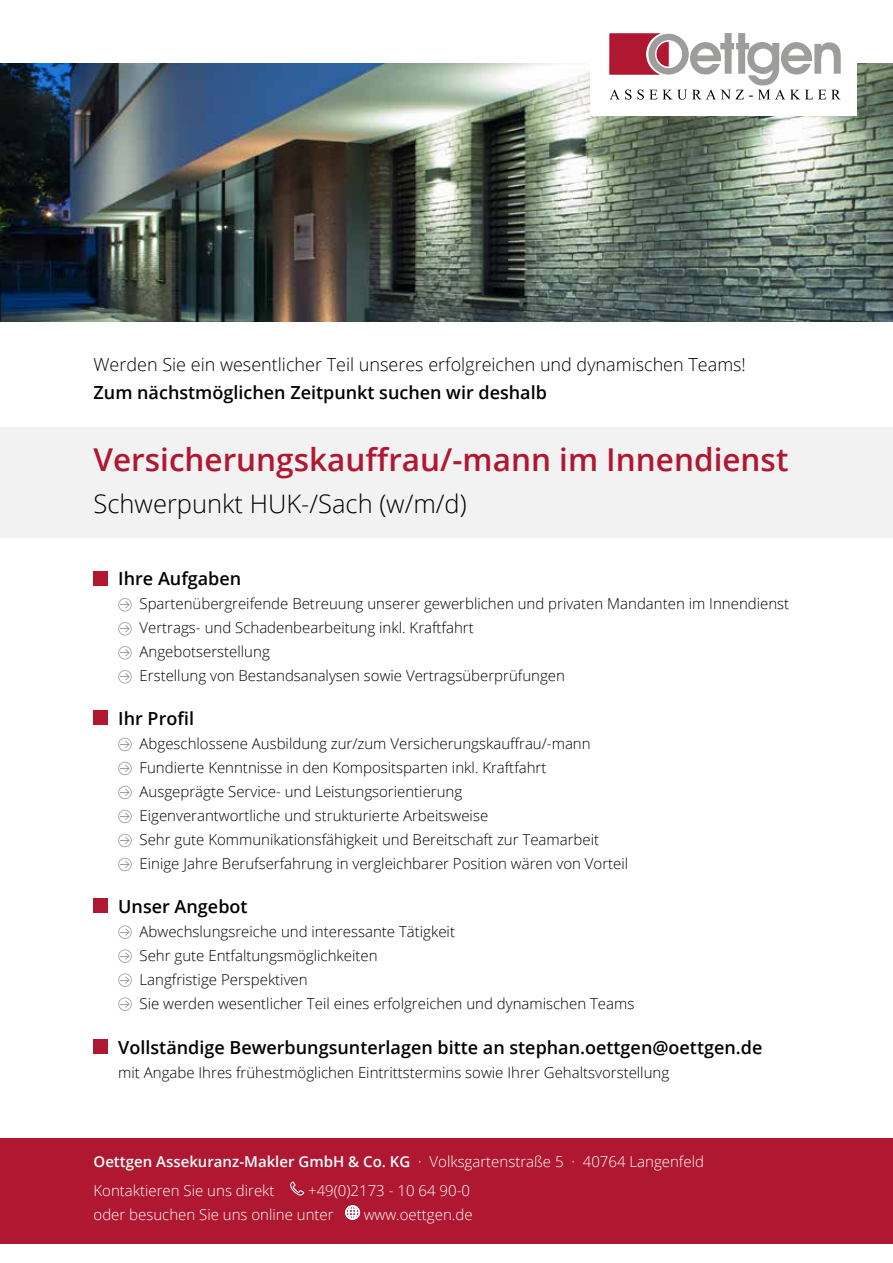
<style>
.page{position:relative;width:893px;height:1263px;background:#fff}
.page>*{position:absolute;margin:0;border:0;box-sizing:border-box;transform-origin:0 0}
.t1{font:600 31.5px "Open Sans";color:#b01832}
.t2{font:300 25.5px "Open Sans";color:#000}
.t3{font:600 18px "Open Sans";color:#000}
.t4{font:300 18px "Open Sans";color:#000}
.t5{font:300 15px/24px "Open Sans";color:#000}
.t6{font:300 15px/28.5px "Open Sans";color:#fff}
.s1{font-weight:600}
</style>
<div class="page">
<div style="left:0;top:427px;width:893px;height:111px;background:#f2f2f2"></div>
<div style="left:94px;top:571px;width:14px;height:14px;background:#b01832"></div>
<svg style="left:118px;top:598px;width:14px;height:13px"></svg>
<svg style="left:118px;top:622px;width:14px;height:13px"></svg>
<svg style="left:118px;top:646px;width:14px;height:13px"></svg>
<svg style="left:118px;top:670px;width:14px;height:13px"></svg>
<div style="left:94px;top:711px;width:14px;height:14px;background:#b01832"></div>
<svg style="left:118px;top:738px;width:14px;height:13px"></svg>
<svg style="left:118px;top:762px;width:14px;height:13px"></svg>
<svg style="left:118px;top:786px;width:14px;height:13px"></svg>
<svg style="left:118px;top:810px;width:14px;height:13px"></svg>
<svg style="left:118px;top:834px;width:14px;height:13px"></svg>
<svg style="left:118px;top:858px;width:14px;height:13px"></svg>
<div style="left:94px;top:898px;width:14px;height:15px;background:#b01832"></div>
<svg style="left:118px;top:925px;width:14px;height:14px"></svg>
<svg style="left:118px;top:949px;width:14px;height:14px"></svg>
<svg style="left:118px;top:973px;width:14px;height:14px"></svg>
<svg style="left:118px;top:997px;width:14px;height:14px"></svg>
<div style="left:94px;top:1039px;width:14px;height:15px;background:#b01832"></div>
<div style="left:0;top:1138px;width:893px;height:106px;background:#b01832"></div>
<svg style="left:290px;top:1181px;width:14px;height:15px"></svg>
<svg style="left:345px;top:1205px;width:15px;height:15px"></svg>
<img style="left:0;top:64px;width:893px;height:257px">
<div style="left:591px;top:0;width:266px;height:115px;background:#fff"></div>
<svg style="left:609px;top:33px;width:232px;height:67px"></svg>
<p class="t4" style="left:94px;top:352px;width:654px">Werden Sie ein wesentlicher Teil unseres erfolgreichen und dynamischen Teams!</p>
<p class="t3" style="left:94px;top:381px;width:455px">Zum nächstmöglichen Zeitpunkt suchen wir deshalb</p>
<h1 class="t1" style="left:94px;top:438px;width:696px">Versicherungskauffrau/-mann im Innendienst</h1>
<h2 class="t2" style="left:94px;top:486px;width:375px">Schwerpunkt HUK-/Sach (w/m/d)</h2>
<p class="t3" style="left:118px;top:566px;width:125px">Ihre Aufgaben</p>
<p class="t5" style="left:140px;top:591px;width:651px">Spartenübergreifende Betreuung unserer gewerblichen und privaten Mandanten im Innendienst Vertrags- und Schadenbearbeitung inkl. Kraftfahrt<br>Angebotserstellung<br>Erstellung von Bestandsanalysen sowie Vertragsüberprüfungen</p>
<p class="t3" style="left:118px;top:706px;width:77px">Ihr Profil</p>
<p class="t5" style="left:140px;top:731px;width:490px">Abgeschlossene Ausbildung zur/zum Versicherungskauffrau/-mann Fundierte Kenntnisse in den Kompositsparten inkl. Kraftfahrt Ausgeprägte Service- und Leistungsorientierung<br>Eigenverantwortliche und strukturierte Arbeitsweise<br>Sehr gute Kommunikationsfähigkeit und Bereitschaft zur Teamarbeit Einige Jahre Berufserfahrung in vergleichbarer Position wären von Vorteil</p>
<p class="t3" style="left:118px;top:894px;width:131px">Unser Angebot</p>
<p class="t5" style="left:140px;top:919px;width:496px">Abwechslungsreiche und interessante Tätigkeit<br>Sehr gute Entfaltungsmöglichkeiten<br>Langfristige Perspektiven<br>Sie werden wesentlicher Teil eines erfolgreichen und dynamischen Teams</p>
<p class="t3" style="left:118px;top:1035px;width:646px">Vollständige Bewerbungsunterlagen bitte an stephan.oettgen@oettgen.de</p>
<p class="t5" style="left:118px;top:1060px;width:552px">mit Angabe Ihres frühestmöglichen Eintrittstermins sowie Ihrer Gehaltsvorstellung</p>
<p class="t6" style="left:94px;top:1147px;width:612px"><span class="s1">Oettgen Assekuranz-Makler GmbH &amp; Co. KG</span> · Volksgartenstraße 5 · 40764 Langenfeld<br>Kontaktieren Sie uns direkt</p>
<p class="t6" style="left:94px;top:1178px;width:378px;line-height:24px;text-indent:215px">+49(0)2173 - 10 64 90-0 oder besuchen Sie uns online unter</p>
<p class="t6" style="left:364px;top:1199px;width:110px">www.oettgen.de</p>
</div>
